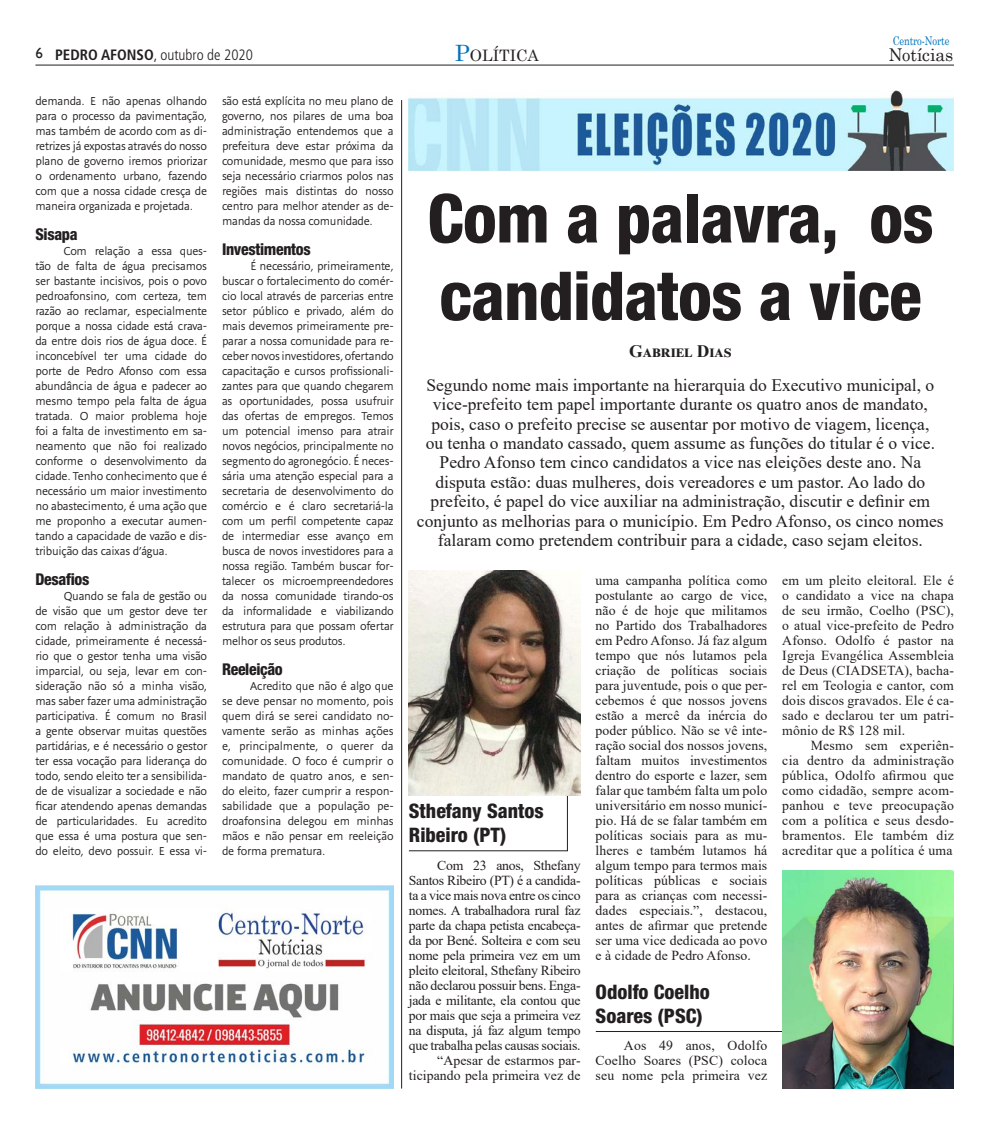
<style>
.page{position:relative;width:993px;height:1124px;background:#fff}
.page>*{position:absolute;margin:0;border:0;box-sizing:border-box;transform-origin:0 0}
.MANCHETE{font:800 condensed 67.5px/77.5px "Helvetica Neue";letter-spacing:-.01em;color:#231f20}
.TÍTULO_NOTAS{font:800 condensed 20px/24px "Helvetica Neue";color:#231f20}
.t1{font:17.62px "Century Schoolbook";color:#231f20;scale:.94 1}
.Texto{font:17.5px/19.4px "Times New Roman";color:#231f20;text-align:center}
.INTERTÍTULO{font:700 17.5px "Times New Roman";letter-spacing:.025em;color:#231f20}
.TÍTULO_PROPOSTAS{font:800 condensed 16.25px "Helvetica Neue";letter-spacing:-.02em;color:#231f20}
.t2{font:15.75px "Century Schoolbook";color:#231f20}
.t3{font:300 condensed 15px "Frutiger";color:#231f20}
.t4{font:15px "Gill Sans";color:#231f20}
.Texto-2{font:13.75px/15px "Times New Roman";letter-spacing:.01em;color:#231f20;text-align:justify}
.t5{font:12px "Century Schoolbook";letter-spacing:-.01em;color:#0072bc;scale:.78 1}
.Texto-3{font:11.25px/15px "Alinea Sans";letter-spacing:-.02em;color:#231f20;text-align:justify}
.s1{font-weight:700}
.s2{font-size:22.5px;color:#0072bc}
</style>
<div class="page">
<hr style="left:595px;top:1031px;width:195px;height:1px;background:#231f20">
<svg style="left:408px;top:780px;width:160px;height:71px"></svg>
<hr style="left:35px;top:65px;width:918px;height:1px;background:#231f20">
<img style="left:35px;top:885px;width:358px;height:203px">
<img style="left:409px;top:90px;width:544px;height:80px">
<img style="left:409px;top:570px;width:171px;height:225px">
<img style="left:782px;top:870px;width:171px;height:218px">
<hr style="left:401px;top:100px;width:1px;height:989px;background:#231f20">
<p class="t4" style="left:35px;top:44px;width:9px">6</p>
<p class="t3" style="left:55px;top:47px;width:199px"><span class="s1">PEDRO AFONSO</span>, outubro de 2020</p>
<p class="Texto-3" style="left:35px;top:94px;width:173px">demanda. E não apenas olhando para o processo da pavimentação, mas também de acordo com as di&shy;retrizes já expostas através do nosso plano de governo iremos priorizar o ordenamento urbano, fazendo com que a nossa cidade cresça de maneira organizada e projetada.</p>
<p class="TÍTULO_PROPOSTAS" style="left:35px;top:224px;width:44px">Sisapa</p>
<p class="Texto-3" style="left:35px;top:244px;width:173px;text-indent:28px">Com relação a essa ques&shy;tão de falta de água precisamos ser bastante incisivos, pois o povo pedroafonsino, com certeza, tem razão ao reclamar, especialmente porque a nossa cidade está crava&shy;da entre dois rios de água doce. É inconcebível ter uma cidade do porte de Pedro Afonso com essa abundância de água e padecer ao mesmo tempo pela falta de água tratada. O maior problema hoje foi a falta de investimento em sa&shy;neamento que não foi realizado conforme o desenvolvimento da cidade. Tenho conhecimento que é necessário um maior investimento no abastecimento, é uma ação que me proponho a executar aumen&shy;tando a capacidade de vazão e dis&shy;tribuição das caixas d’água.</p>
<p class="TÍTULO_PROPOSTAS" style="left:35px;top:569px;width:55px">Desafios</p>
<p class="Texto-3" style="left:35px;top:589px;width:173px;text-indent:28px">Quando se fala de gestão ou de visão que um gestor deve ter com relação à administração da cidade, primeiramente é necessá&shy;rio que o gestor tenha uma visão imparcial, ou seja, levar em con&shy;sideração não só a minha visão, mas saber fazer uma administração participativa. É comum no Brasil a gente observar muitas questões partidárias, e é necessário o gestor ter essa vocação para liderança do todo, sendo eleito ter a sensibilida&shy;de de visualizar a sociedade e não ficar atendendo apenas demandas de particularidades. Eu acredito que essa é uma postura que sen&shy;do eleito, devo possuir. E essa vi-</p>
<p class="Texto-3" style="left:222px;top:94px;width:173px">são está explícita no meu plano de governo, nos pilares de uma boa administração entendemos que a prefeitura deve estar próxima da comunidade, mesmo que para isso seja necessário criarmos polos nas regiões mais distintas do nosso centro para melhor atender as de&shy;mandas da nossa comunidade.</p>
<p class="TÍTULO_PROPOSTAS" style="left:222px;top:239px;width:90px">Investimentos</p>
<p class="Texto-3" style="left:222px;top:259px;width:173px;text-indent:28px">É necessário, primeiramente, buscar o fortalecimento do comér&shy;cio local através de parcerias entre setor público e privado, além do mais devemos primeiramente pre&shy;parar a nossa comunidade para re&shy;ceber novos investidores, ofertando capacitação e cursos profissionali&shy;zantes para que quando chegarem as oportunidades, possa usufruir das ofertas de empregos. Temos um potencial imenso para atrair novos negócios, principalmente no segmento do agronegócio. É neces&shy;sária uma atenção especial para a secretaria de desenvolvimento do comércio e é claro secretariá-la com um perfil competente capaz de intermediar esse avanço em busca de novos investidores para a nossa região. Também buscar for&shy;talecer os microempreendedores da nossa comunidade tirando-os da informalidade e viabilizando estrutura para que possam ofertar melhor os seus produtos.</p>
<p class="TÍTULO_PROPOSTAS" style="left:222px;top:659px;width:62px">Reeleição</p>
<p class="Texto-3" style="left:222px;top:679px;width:173px;text-indent:28px">Acredito que não é algo que se deve pensar no momento, pois quem dirá se serei candidato no&shy;vamente serão as minhas ações e, principalmente, o querer da comunidade. O foco é cumprir o mandato de quatro anos, e sen&shy;do eleito, fazer cumprir a respon&shy;sabilidade que a população pe&shy;droafonsina delegou em minhas mãos e não pensar em reeleição de forma prematura.</p>
<p class="t5" style="left:892px;top:30px;width:74px">Centro-Norte</p>
<p class="t2" style="left:455px;top:42px;width:85px"><span class="s2">P</span>OLÍTICA</p>
<p class="t1" style="left:888px;top:39px;width:70px">Notícias</p>
<p class="MANCHETE" style="left:427px;top:179px;width:507px">Com a palavra, os candidatos a vice</p>
<p class="INTERTÍTULO" style="left:629px;top:339px;width:104px">Gabriel Dias</p>
<p class="Texto" style="left:417px;top:375px;width:528px">Segundo nome mais importante na hierarquia do Executivo municipal, o vice-prefeito tem papel importante durante os quatro anos de mandato, pois, caso o prefeito precise se ausentar por motivo de viagem, licença,<br>ou tenha o mandato cassado, quem assume as funções do titular é o vice.<br>Pedro Afonso tem cinco candidatos a vice nas eleições deste ano. Na disputa estão: duas mulheres, dois vereadores e um pastor. Ao lado do prefeito, é papel do vice auxiliar na administração, discutir e definir em conjunto as melhorias para o município. Em Pedro Afonso, os cinco nomes falaram como pretendem contribuir para a cidade, caso sejam eleitos.</p>
<p class="TÍTULO_NOTAS" style="left:409px;top:799px;width:136px">Sthefany Santos<br>Ribeiro (PT)</p>
<p class="Texto-2" style="left:409px;top:857px;width:173px;text-indent:28px">Com 23 anos, Sthefany Santos Ribeiro (PT) é a candida&shy;ta a vice mais nova entre os cinco nomes. A trabalhadora rural faz parte da chapa petista encabeça&shy;da por Bené. Solteira e com seu nome pela primeira vez em um pleito eleitoral, Sthefany Ribeiro não declarou possuir bens. Enga&shy;jada e militante, ela contou que por mais que seja a primeira vez na disputa, já faz algum tempo que trabalha pelas causas sociais.</p>
<p class="Texto-2" style="left:409px;top:1052px;width:173px;text-align:right">“Apesar de estarmos par&shy;ticipando pela primeira vez de</p>
<p class="Texto-2" style="left:595px;top:572px;width:173px">uma campanha política como postulante ao cargo de vice, não é de hoje que militamos no Partido dos Trabalhadores em Pedro Afonso. Já faz algum tempo que nós lutamos pela criação de políticas sociais para juventude, pois o que per&shy;cebemos é que nossos jovens estão a mercê da inércia do poder público. Não se vê inte&shy;ração social dos nossos jovens, faltam muitos investimentos dentro do esporte e lazer, sem falar que também falta um polo universitário em nosso municí&shy;pio. Há de se falar também em políticas sociais para as mu&shy;lheres e também lutamos há algum tempo para termos mais políticas públicas e sociais para as crianças com necessi&shy;dades especiais.”, destacou, antes de afirmar que pretende ser uma vice dedicada ao povo e à cidade de Pedro Afonso.</p>
<p class="TÍTULO_NOTAS" style="left:595px;top:980px;width:116px">Odolfo Coelho<br>Soares (PSC)</p>
<p class="Texto-2" style="left:595px;top:1037px;width:173px;text-indent:28px">Aos 49 anos, Odolfo Coelho Soares (PSC) coloca seu nome pela primeira vez</p>
<p class="Texto-2" style="left:782px;top:572px;width:173px">em um pleito eleitoral. Ele é o candidato a vice na chapa de seu irmão, Coelho (PSC), o atual vice-prefeito de Pedro Afonso. Odolfo é pastor na Igreja Evangélica Assembleia de Deus (CIADSETA), bacha&shy;rel em Teologia e cantor, com dois discos gravados. Ele é ca&shy;sado e declarou ter um patri&shy;mônio de R$ 128 mil.</p>
<p class="Texto-2" style="left:782px;top:737px;width:173px;text-indent:28px">Mesmo sem experiên&shy;cia dentro da administração pública, Odolfo afirmou que como cidadão, sempre acom&shy;panhou e teve preocupação com a política e seus desdo&shy;bramentos. Ele também diz acreditar que a política é uma</p>
</div>
